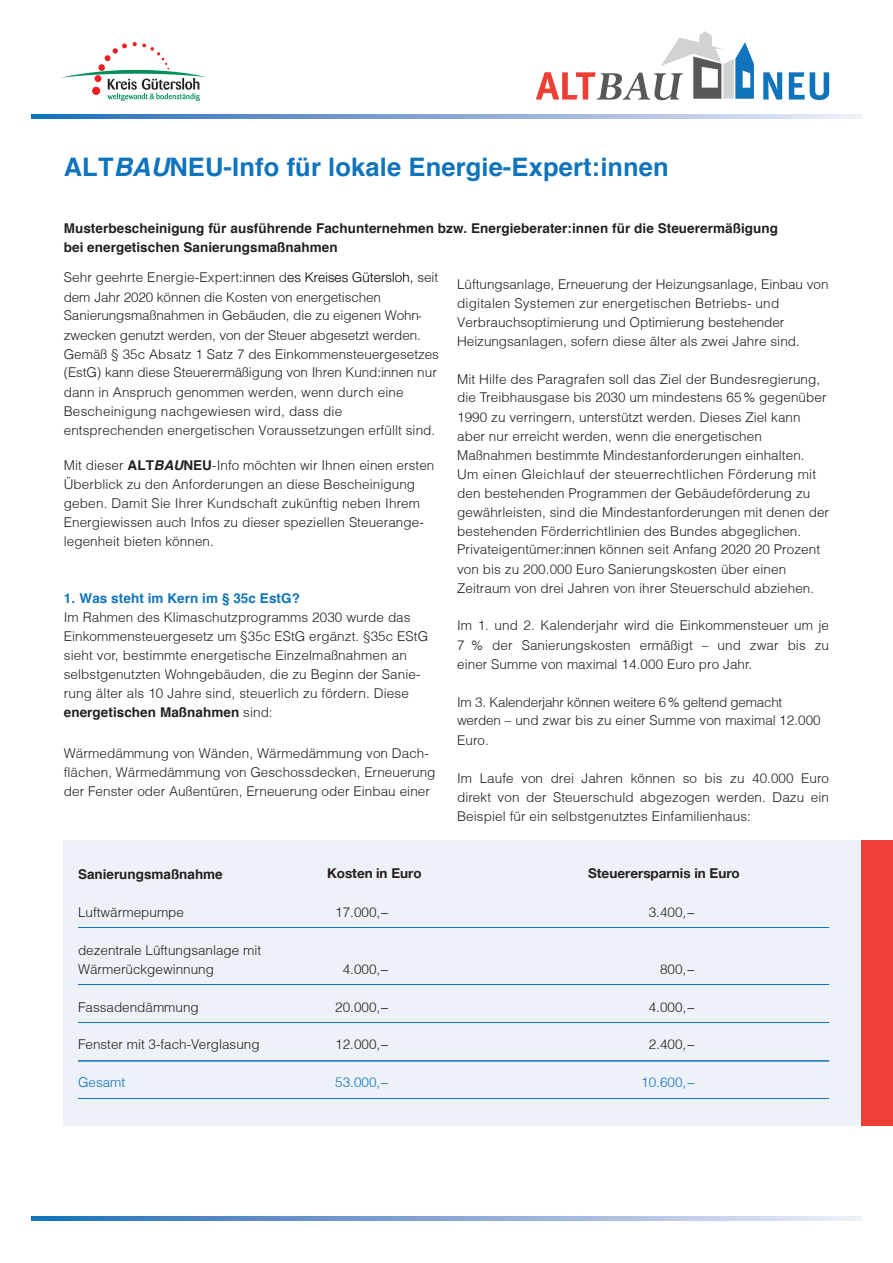
<style>
.page{position:relative;width:893px;height:1263px;background:#fff}
.page>*{position:absolute;margin:0;border:0;box-sizing:border-box;transform-origin:0 0}
.t1{font:700 25.5px "Helvetica";letter-spacing:.005em;color:#1074bc}
.t2{font:300 13.5px/18.9px "Helvetica";letter-spacing:.005em;color:#231f20}
.t3{font:700 13.5px/19px "Helvetica";letter-spacing:.005em;color:#231f20}
.t4{font:300 13.5px/18px "Helvetica";letter-spacing:-.02em;color:#231f20}
.t5{font:700 13.5px "Helvetica Neue LT Pro";color:#231f20}
.t6{font:700 13.5px "Helvetica";letter-spacing:.005em;color:#1074bc}
.t7{font:300 13.5px "Helvetica";color:#1074bc}
.s1{font-style:italic}
.s2{font-family:"Arial"}
.s3{font-family:"Helvetica Neue LT Pro"}
.s4{font-family:"Helvetica Neue LT Pro";color:#000}
.s5{font-weight:700}
.s6{font-weight:700;font-style:italic}
</style>
<div class="page">
<div style="left:64px;top:840px;width:797px;height:285px;background:#edf1f8"></div>
<svg style="left:32px;top:1216px;width:829px;height:4px;background:#86a9d6"></svg>
<svg style="left:32px;top:114px;width:829px;height:5px;background:#86a9d6"></svg>
<div style="left:861px;top:840px;width:32px;height:285px;background:#ee3e35"></div>
<svg style="left:763px;top:72px;width:19px;height:28px"></svg>
<svg style="left:789px;top:72px;width:40px;height:28px"></svg>
<svg style="left:536px;top:31px;width:218px;height:69px"></svg>
<hr style="left:78px;top:927px;width:751px;height:1px;background:#1074bc">
<hr style="left:78px;top:984px;width:751px;height:1px;background:#1074bc">
<hr style="left:78px;top:1022px;width:751px;height:1px;background:#1074bc">
<hr style="left:78px;top:1060px;width:751px;height:2px;background:#1074bc">
<hr style="left:78px;top:1098px;width:751px;height:1px;background:#1074bc">
<img style="left:61px;top:43px;width:144px;height:57px">
<h1 class="t1" style="left:64px;top:151px;width:607px">ALT<span class="s1">BAU</span>NEU-Info für lokale Energie-Expert<span class="s2">:inn</span>en</h1>
<p class="t3" style="left:64px;top:218px;width:716px">Musterbescheinigung <span class="s2">für</span> ausführende Fachunternehmen bzw. Energieberater<span class="s2">:innen</span> für die Steuerermäßigung bei energetischen Sanierungsmaßnahmen</p>
<p class="t2" style="left:64px;top:267px;width:376px;line-height:20.1px">Sehr geehrte Energie-Expert<span class="s3">:innen</span> d<span class="s4">es Kreises Gütersloh</span><span class="s3">,</span> seit dem Jahr 2020 können die Kosten von energetischen</p>
<p class="t2" style="left:64px;top:306px;width:377px">Sanierungsmaßnahmen in Gebäuden, die zu eigenen Wohn&shy;zwecken genutzt werden, von der Steuer abgesetzt werden.<br>Gemäß § 35c Absatz 1 Satz 7 des Einkommensteuergesetzes (EstG) kann diese Steuerermäßigung von Ihren Kund<span class="s3">:</span>innen nur</p>
<p class="t2" style="left:64px;top:382px;width:373px">dann in Anspruch genommen werden, wenn durch eine<br>Bescheinigung nachgewiesen wird, dass die entsprechenden energetischen Voraussetzungen erfüllt sind.</p>
<p class="t2" style="left:64px;top:456px;width:372px">Mit dieser <span class="s5">ALT</span><span class="s6">BAU</span><span class="s5">NEU</span>-Info möchten wir Ihnen einen ersten Überblick zu den Anforderungen an diese Bescheinigung geben. Damit Sie Ihrer Kundschaft zukünftig neben Ihrem Energiewissen auch Infos zu dieser speziellen Steuerange&shy;legenheit bieten können.</p>
<p class="t6" style="left:64px;top:590px;width:238px">1. Was steht im Kern im § 35c EstG?</p>
<p class="t2" style="left:64px;top:608px;width:366px">Im Rahmen des Klimaschutzprogramms 2030 wurde das Einkommensteuergesetz um §35c EStG ergänzt. §35c EStG sieht vor, bestimmte energetische Einzelmaßnahmen an selbstgenutzten Wohngebäuden, die zu Beginn der Sanie&shy;rung älter als 10 Jahre sind, steuerlich zu fördern. Diese <span class="s5">energetischen Maßnahmen</span> sind:</p>
<p class="t2" style="left:64px;top:744px;width:373px">Wärmedämmung von Wänden, Wärmedämmung von Dach&shy;flächen, Wärmedämmung von Geschossdecken, Erneuerung der Fenster oder Außentüren, Erneuerung oder Einbau einer</p>
<p class="t2" style="left:457px;top:275px;width:373px">Lüftungsanlage, Erneuerung der Heizungsanlage, Einbau von digitalen Systemen zur energetischen Betriebs- und Verbrauchsoptimierung und Optimierung bestehender Heizungsanlagen, sofern diese älter als zwei Jahre sind.</p>
<p class="t2" style="left:457px;top:371px;width:371px;line-height:17.9px">Mit Hilfe des Paragrafen soll das Ziel der Bundesregierung, die Treibhausgase bis 2030 um mindestens <span class="s3">65</span>% gegenüber</p>
<p class="t2" style="left:457px;top:408px;width:373px">1990 zu verringern, unterstützt werden. Dieses Ziel kann aber nur erreicht werden, wenn die energetischen Maßnahmen bestimmte Mindestanforderungen einhalten.<br>Um einen Gleichlauf der steuerrechtlichen Förderung mit den bestehenden Programmen der Gebäudeförderung zu gewährleisten, sind die Mindestanforderungen mit denen der bestehenden Förderrichtlinien des Bundes abgeglichen.<br>Privateigentümer<span class="s3">:innen</span> können seit Anfang 2020 20 Prozent</p>
<p class="t2" style="left:457px;top:560px;width:359px">von bis zu 200.000 Euro Sanierungskosten über einen<br>Zeitraum von drei Jahren von ihrer Steuerschuld abziehen.</p>
<p class="t2" style="left:457px;top:616px;width:373px;line-height:19.5px;text-align:justify">Im 1. und 2. Kalenderjahr wird die Einkommensteuer um je 7 % der Sanierungskosten ermäßigt – und zwar bis zu einer Summe von maximal 14.000 Euro pro Jahr.</p>
<p class="t4" style="left:457px;top:693px;width:365px">Im 3. Kalenderjahr können weitere 6% geltend gemacht werden – und zwar bis zu einer Summe von maximal 12.000</p>
<p class="t2" style="left:457px;top:731px;width:33px">Euro.</p>
<p class="t2" style="left:457px;top:769px;width:373px;text-align:justify">Im Laufe von drei Jahren können so bis zu 40.000 Euro direkt von der Steuerschuld abgezogen werden. Dazu ein Beispiel für ein selbstgenutztes Einfamilienhaus:</p>
<p class="t3" style="left:78px;top:864px;width:146px">Sanierungsmaßnahme</p>
<p class="t5" style="left:327px;top:865px;width:96px">Kosten in Euro</p>
<p class="t5" style="left:588px;top:865px;width:153px">Steuerersparnis in Euro</p>
<p class="t2" style="left:78px;top:902px;width:108px">Luftwärmepumpe</p>
<p class="t2" style="left:335px;top:902px;width:55px">17.000,−</p>
<p class="t2" style="left:649px;top:902px;width:48px">3.400,−</p>
<p class="t2" style="left:78px;top:940px;width:185px">dezentrale Lüftungsanlage mit<br>Wärmerückgewinnung</p>
<p class="t2" style="left:343px;top:959px;width:48px">4.000,−</p>
<p class="t2" style="left:660px;top:959px;width:37px">800,−</p>
<p class="t2" style="left:78px;top:997px;width:122px">Fassadendämmung</p>
<p class="t2" style="left:335px;top:997px;width:55px">20.000,−</p>
<p class="t2" style="left:649px;top:997px;width:48px">4.000,−</p>
<p class="t2" style="left:78px;top:1035px;width:183px">Fenster mit 3-fach-Verglasung</p>
<p class="t2" style="left:335px;top:1035px;width:55px">12.000,−</p>
<p class="t2" style="left:649px;top:1035px;width:48px">2.400,−</p>
<p class="t7" style="left:78px;top:1074px;width:49px">Gesamt</p>
<p class="t7" style="left:335px;top:1074px;width:55px">53.000,−</p>
<p class="t7" style="left:641px;top:1074px;width:55px">10.600,−</p>
</div>
